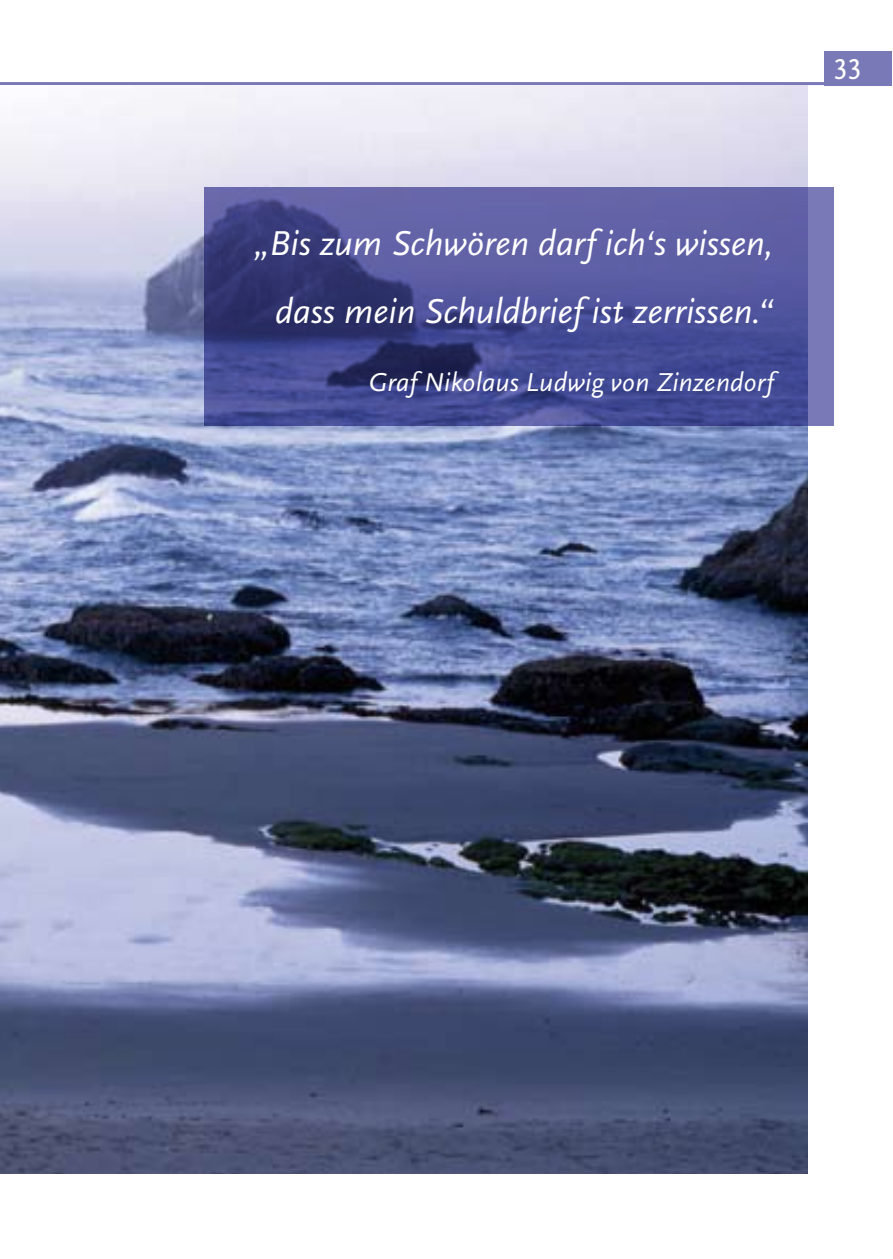
<style>
.page{position:relative;width:893px;height:1259px;background:#fff}
.page>*{position:absolute;margin:0;border:0;box-sizing:border-box;transform-origin:0 0}
.t1{font:italic 36px/68.1px "Scala Sans OT";color:#fff;text-align:center}
.t2{font:30px "Scala Sans OT";color:#fff}
.t3{font:italic 27px "Scala Sans OT";letter-spacing:.01em;color:#fff}
</style>
<div class="page">
<div style="left:825px;top:51px;width:66px;height:34px;background:#7a79b8"></div>
<hr style="left:0;top:82px;width:891px;height:3px;background:#7a79b8">
<img style="left:0;top:85px;width:808px;height:1089px">
<svg style="left:204px;top:187px;width:629px;height:238px;background:#4a4e93"></svg>
<p class="t2" style="left:833px;top:53px;width:30px">33</p>
<p class="t1" style="left:254px;top:210px;width:521px">„Bis zum Schwören darf ich‘s wissen, dass mein Schuldbrief ist zerrissen.“</p>
<p class="t3" style="left:368px;top:368px;width:407px">Graf Nikolaus Ludwig von Zinzendorf</p>
</div>
